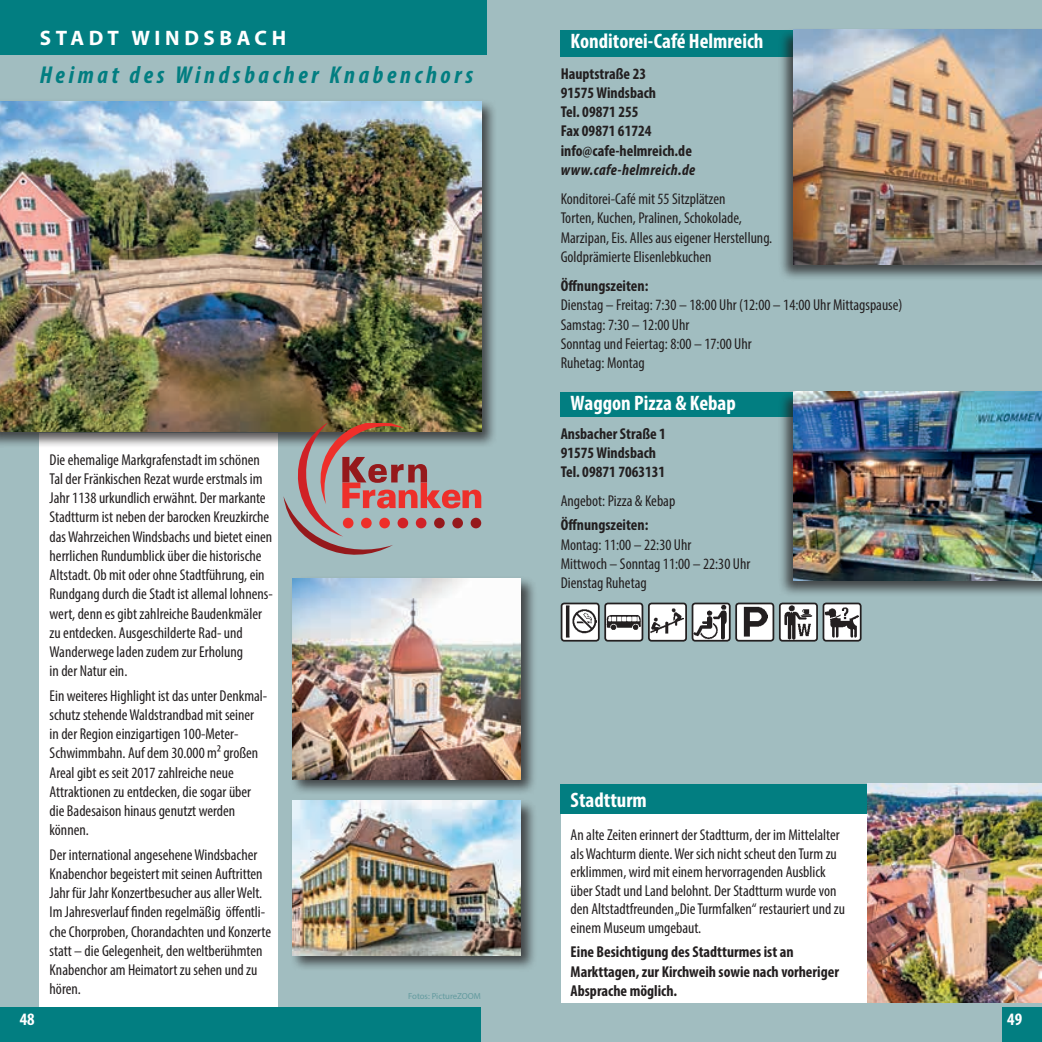
<style>
.page{position:relative;width:1042px;height:1042px;background:#a1bdc0}
.page>*{position:absolute;margin:0;border:0;box-sizing:border-box;transform-origin:0 0}
.t1{font:italic 700 condensed 24.5px "Myriad Pro";letter-spacing:.15em;color:#027e81}
.t2{font:700 condensed 21px "Myriad Pro";color:#fff}
.t3{font:700 21px "Myriad Pro";letter-spacing:.22em;color:#fff}
.t4{font:700 condensed 17.5px "Myriad Pro";color:#fff}
.t5{font:condensed 15.75px/19.2px "Myriad Pro";color:#231f20}
.t6{font:700 condensed 15.75px/19.2px "Myriad Pro";color:#231f20}
.t7{font:italic 700 condensed 15.75px "Myriad Pro";letter-spacing:.025em;color:#231f20}
.t8{font:8.75px "Myriad Pro";color:#629a9e}
</style>
<div class="page">
<div style="left:0;top:1007px;width:40px;height:35px;background:#027e81"></div>
<div style="left:1002px;top:1007px;width:40px;height:35px;background:#027e81"></div>
<div style="left:561px;top:30px;width:441px;height:26px;background:#027e81"></div>
<div style="left:40px;top:433px;width:238px;height:576px;background:#fff"></div>
<div style="left:0;top:0;width:486px;height:55px;background:#027e81"></div>
<div style="left:0;top:98px;width:498px;height:350px;background:#231f20;opacity:.75"></div>
<img style="left:0;top:101px;width:481px;height:331px">
<div style="left:290px;top:798px;width:248px;height:173px;background:#231f20;opacity:.75"></div>
<img style="left:293px;top:801px;width:228px;height:154px">
<div style="left:290px;top:576px;width:248px;height:220px;background:#231f20;opacity:.75"></div>
<img style="left:293px;top:578px;width:228px;height:201px">
<svg style="left:283px;top:423px;width:198px;height:132px"></svg>
<div style="left:40px;top:1007px;width:441px;height:35px;background:#027e81"></div>
<div style="left:561px;top:392px;width:481px;height:25px;background:#027e81"></div>
<div style="left:778px;top:28px;width:264px;height:254px;background:#231f20;opacity:.75"></div>
<img style="left:794px;top:30px;width:248px;height:234px">
<img style="left:694px;top:605px;width:33px;height:33px">
<div style="left:691px;top:602px;width:39px;height:39px;border:2px solid #231f20;border-radius:3px"></div>
<div style="left:736px;top:603px;width:37px;height:38px;background:#fff;border-radius:3px"></div>
<img style="left:743px;top:606px;width:24px;height:30px">
<div style="left:735px;top:602px;width:39px;height:39px;border:2px solid #231f20;border-radius:3px"></div>
<div style="left:605px;top:603px;width:37px;height:38px;background:#fff;border-radius:3px"></div>
<img style="left:607px;top:615px;width:33px;height:15px">
<div style="left:604px;top:602px;width:39px;height:39px;border:2px solid #231f20;border-radius:3px"></div>
<div style="left:649px;top:603px;width:37px;height:38px;background:#fff;border-radius:3px"></div>
<img style="left:651px;top:608px;width:33px;height:25px">
<div style="left:648px;top:602px;width:39px;height:39px;border:2px solid #231f20;border-radius:3px"></div>
<svg style="left:561px;top:603px;width:38px;height:38px"></svg>
<img style="left:564px;top:606px;width:32px;height:32px">
<div style="left:561px;top:602px;width:39px;height:39px;border:2px solid #231f20;border-radius:3px"></div>
<svg style="left:823px;top:603px;width:37px;height:38px"></svg>
<img style="left:825px;top:605px;width:33px;height:32px">
<div style="left:822px;top:602px;width:39px;height:39px;border:2px solid #231f20;border-radius:3px"></div>
<div style="left:780px;top:603px;width:37px;height:38px;background:#fff;border-radius:3px"></div>
<img style="left:784px;top:605px;width:28px;height:33px">
<div style="left:779px;top:602px;width:39px;height:39px;border:2px solid #231f20;border-radius:3px"></div>
<div style="left:778px;top:390px;width:264px;height:208px;background:#231f20;opacity:.75"></div>
<img style="left:794px;top:392px;width:248px;height:188px">
<div style="left:561px;top:784px;width:310px;height:218px;background:#fff"></div>
<div style="left:561px;top:784px;width:481px;height:30px;background:#027e81"></div>
<img style="left:867px;top:784px;width:175px;height:218px">
<h2 class="t3" style="left:40px;top:24px;width:143px">STAD T WINDSBA</h2>
<h2 class="t3" style="left:255px;top:24px;width:33px">CH</h2>
<h1 class="t1" style="left:40px;top:59px;width:435px">Heimat des Windsbacher Knabenchors</h1>
<p class="t5" style="left:50px;top:449px;width:225px">Die ehemalige Markgrafenstadt im schönen Tal der Fränkischen Rezat wurde erstmals im Jahr 1138 urkundlich erwähnt. Der markante Stadtturm ist neben der barocken Kreuzkirche das Wahrzeichen Windsbachs und bietet einen herrlichen Rundumblick über die historische Altstadt. Ob mit oder ohne Stadtführung, ein Rundgang durch die Stadt ist allemal lohnens&shy;wert, denn es gibt zahlreiche Baudenkmäler zu entdecken. Ausgeschilderte Rad- und Wanderwege laden zudem zur Erholung<br>in der Natur ein.</p>
<p class="t5" style="left:50px;top:685px;width:219px">Ein weiteres Highlight ist das unter Denkmal&shy;schutz stehende Waldstrandbad mit seiner in der Region einzigartigen 100-Meter-Schwimmbahn. Auf dem 30.000 m² großen Areal gibt es seit 2017 zahlreiche neue Attraktionen zu entdecken, die sogar über die Badesaison hinaus genutzt werden können.</p>
<p class="t5" style="left:50px;top:844px;width:223px">Der international angesehene Windsbacher Knabenchor begeistert mit seinen Auftritten Jahr für Jahr Konzertbesucher aus aller Welt.<br>Im Jahresverlauf finden regelmäßig öffentli&shy;che Chorproben, Chorandachten und Konzerte statt – die Gelegenheit, den weltberühmten Knabenchor am Heimatort zu sehen und zu hören.</p>
<p class="t8" style="left:408px;top:990px;width:74px">Fotos: PictureZOOM</p>
<h2 class="t2" style="left:570px;top:28px;width:194px">Konditorei-Café Helmreich</h2>
<p class="t6" style="left:561px;top:64px;width:133px">Hauptstraße 23<br>91575 Windsbach<br>Tel. 09871 255<br>Fax 09871 61724 info@cafe-helmreich.de</p>
<p class="t7" style="left:561px;top:160px;width:136px">www.cafe-helmreich.de</p>
<p class="t5" style="left:561px;top:189px;width:213px">Konditorei-Café mit 55 Sitzplätzen<br>Torten, Kuchen, Pralinen, Schokolade, Marzipan, Eis. Alles aus eigener Herstellung.<br>Goldprämierte Elisenlebkuchen</p>
<p class="t6" style="left:561px;top:276px;width:89px">Öffnungszeiten:</p>
<p class="t5" style="left:561px;top:295px;width:343px">Dienstag – Freitag: 7:30 – 18:00 Uhr (12:00 – 14:00 Uhr Mittagspause)<br>Samstag: 7:30 – 12:00 Uhr<br>Sonntag und Feiertag: 8:00 – 17:00 Uhr<br>Ruhetag: Montag</p>
<h2 class="t2" style="left:570px;top:390px;width:167px">Waggon Pizza &amp; Kebap</h2>
<p class="t6" style="left:561px;top:423px;width:107px">Ansbacher Straße 1<br>91575 Windsbach<br>Tel. 09871 7063131</p>
<p class="t5" style="left:561px;top:491px;width:116px">Angebot: Pizza &amp; Kebap</p>
<p class="t6" style="left:561px;top:515px;width:89px">Öffnungszeiten:</p>
<p class="t5" style="left:561px;top:535px;width:191px">Montag: 11:00 – 22:30 Uhr<br>Mittwoch – Sonntag 11:00 – 22:30 Uhr<br>Dienstag Ruhetag</p>
<h2 class="t2" style="left:570px;top:786px;width:78px">Stadtturm</h2>
<p class="t5" style="left:570px;top:826px;width:276px;line-height:18.6px">An alte Zeiten erinnert der Stadtturm, der im Mittelalter als Wachturm diente. Wer sich nicht scheut den Turm zu erklimmen, wird mit einem hervorragenden Ausblick über Stadt und Land belohnt. Der Stadtturm wurde von den Altstadtfreunden „Die Turmfalken“ restauriert und zu einem Museum umgebaut.</p>
<p class="t6" style="left:570px;top:942px;width:270px">Eine Besichtigung des Stadtturmes ist an<br>Markttagen, zur Kirchweih sowie nach vorheriger<br>Absprache möglich.</p>
<p class="t4" style="left:20px;top:1008px;width:16px">48</p>
<p class="t4" style="left:1007px;top:1008px;width:16px">49</p>
</div>
